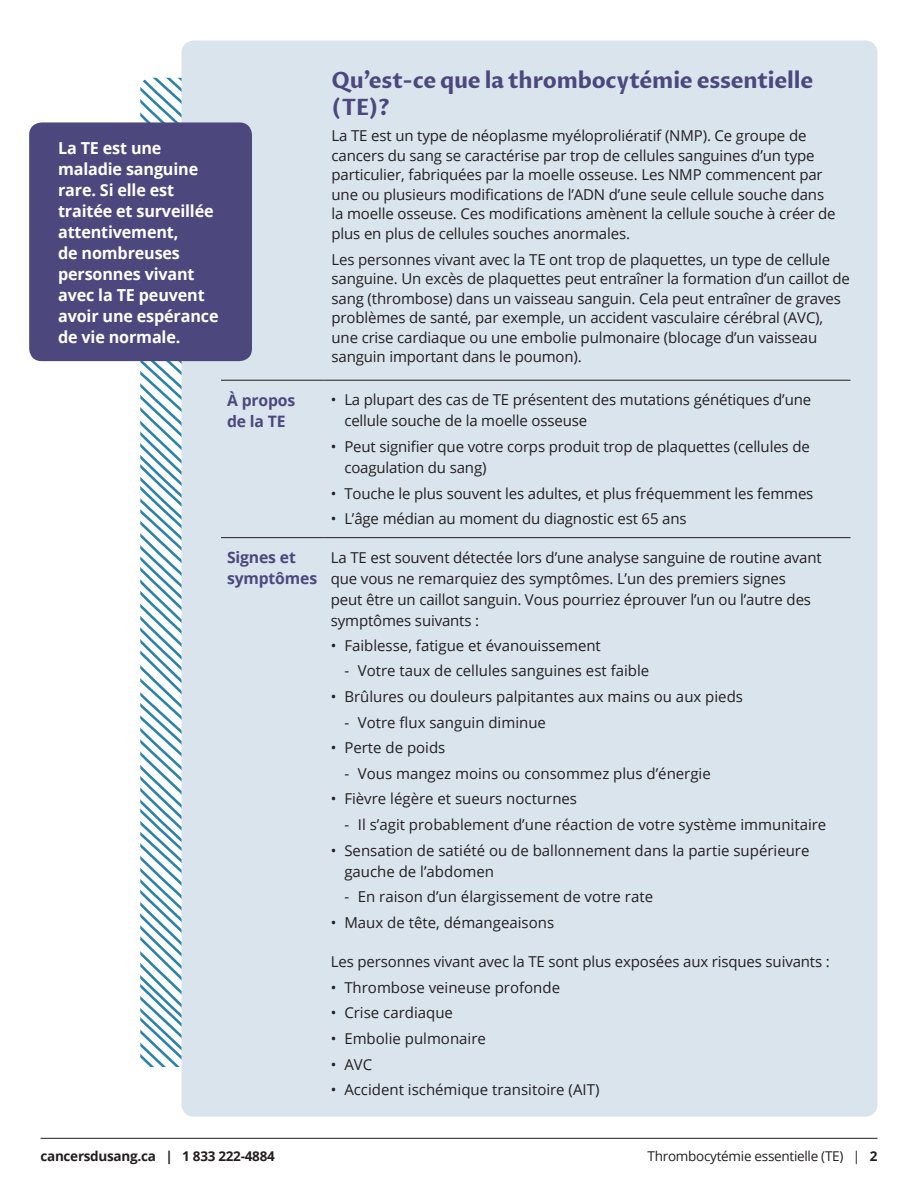
<style>
.page{position:relative;width:918px;height:1188px;background:#fff}
.page>*{position:absolute;margin:0;border:0;box-sizing:border-box;transform-origin:0 0}
.t1{font:700 22.5px/27px "Proza Libre";letter-spacing:-.01em;color:#4c487e;scale:.96 1}
.t2{font:700 16.5px/21px "Open Sans";letter-spacing:-.01em;color:#fff}
.t3{font:700 15.75px/21px "Open Sans";letter-spacing:-.01em;color:#4c487e}
.t4{font:15px/19.5px "Open Sans";letter-spacing:-.01em;color:#231f20}
.t5{font:13.5px "Open Sans";letter-spacing:-.02em;color:#231f20}
.t6{font:700 13.5px "Open Sans";letter-spacing:-.02em;color:#231f20}
.s1{font-weight:700}
</style>
<div class="page">
<hr style="left:40px;top:1138px;width:838px;height:1px;background:#231f20">
<svg style="left:140px;top:78px;width:41px;height:989px"></svg>
<div style="left:181px;top:40px;width:696px;height:1077px;background:#dae4ed;border-radius:12px"></div>
<hr style="left:221px;top:380px;width:104px;height:1px;background:#231f20">
<hr style="left:325px;top:380px;width:526px;height:1px;background:#231f20">
<hr style="left:221px;top:537px;width:104px;height:1px;background:#231f20">
<hr style="left:325px;top:537px;width:526px;height:1px;background:#231f20">
<div style="left:29px;top:122px;width:223px;height:239px;background:#4c487e;border-radius:12px"></div>
<p class="t2" style="left:58px;top:137px;width:162px">La TE est une maladie sanguine rare. Si elle est traitée et surveillée attentivement,<br>de nombreuses personnes vivant avec la TE peuvent avoir une espérance de vie normale.</p>
<h1 class="t1" style="left:332px;top:67px;width:503px">Qu’est-ce que la thrombocytémie essentielle (TE)?</h1>
<p class="t4" style="left:332px;top:126px;width:506px">La TE est un type de néoplasme myéloproliératif (NMP). Ce groupe de cancers du sang se caractérise par trop de cellules sanguines d’un type particulier, fabriquées par la moelle osseuse. Les NMP commencent par une ou plusieurs modifications de l’ADN d’une seule cellule souche dans la moelle osseuse. Ces modifications amènent la cellule souche à créer de plus en plus de cellules souches anormales.</p>
<p class="t4" style="left:332px;top:249px;width:520px">Les personnes vivant avec la TE ont trop de plaquettes, un type de cellule sanguine. Un excès de plaquettes peut entraîner la formation d’un caillot de sang (thrombose) dans un vaisseau sanguin. Cela peut entraîner de graves problèmes de santé, par exemple, un accident vasculaire cérébral (AVC), une crise cardiaque ou une embolie pulmonaire (blocage d’un vaisseau sanguin important dans le poumon).</p>
<p class="t3" style="left:227px;top:389px;width:70px">À propos de la TE</p>
<p class="t4" style="left:344px;top:389px;width:468px;line-height:21px;text-indent:-14px">• La plupart des cas de TE présentent des mutations génétiques d’une cellule souche de la moelle osseuse</p>
<p class="t4" style="left:344px;top:436px;width:467px;line-height:21px;text-indent:-14px">• Peut signifier que votre corps produit trop de plaquettes (cellules de coagulation du sang)</p>
<p class="t4" style="left:331px;top:483px;width:484px">• Touche le plus souvent les adultes, et plus fréquemment les femmes</p>
<p class="t4" style="left:331px;top:509px;width:357px">• L’âge médian au moment du diagnostic est 65 ans</p>
<p class="t3" style="left:227px;top:547px;width:92px">Signes et symptômes</p>
<p class="t4" style="left:331px;top:546px;width:492px;line-height:21px">La TE est souvent détectée lors d’une analyse sanguine de routine avant que vous ne remarquiez des symptômes. L’un des premiers signes<br>peut être un caillot sanguin. Vous pourriez éprouver l’un ou l’autre des symptômes suivants :</p>
<p class="t4" style="left:331px;top:635px;width:272px">• Faiblesse, fatigue et évanouissement</p>
<p class="t4" style="left:344px;top:661px;width:306px">- Votre taux de cellules sanguines est faible</p>
<p class="t4" style="left:331px;top:686px;width:414px">• Brûlures ou douleurs palpitantes aux mains ou aux pieds</p>
<p class="t4" style="left:344px;top:712px;width:203px">- Votre flux sanguin diminue</p>
<p class="t4" style="left:331px;top:738px;width:116px">• Perte de poids</p>
<p class="t4" style="left:344px;top:763px;width:368px">- Vous mangez moins ou consommez plus d’énergie</p>
<p class="t4" style="left:331px;top:789px;width:248px">• Fièvre légère et sueurs nocturnes</p>
<p class="t4" style="left:344px;top:815px;width:484px">- Il s’agit probablement d’une réaction de votre système immunitaire</p>
<p class="t4" style="left:344px;top:839px;width:467px;line-height:21px;text-indent:-14px">• Sensation de satiété ou de ballonnement dans la partie supérieure gauche de l’abdomen</p>
<p class="t4" style="left:344px;top:887px;width:310px">- En raison d’un élargissement de votre rate</p>
<p class="t4" style="left:331px;top:913px;width:225px">• Maux de tête, démangeaisons</p>
<p class="t4" style="left:331px;top:951px;width:501px">Les personnes vivant avec la TE sont plus exposées aux risques suivants :</p>
<p class="t4" style="left:331px;top:977px;width:231px">• Thrombose veineuse profonde</p>
<p class="t4" style="left:331px;top:1003px;width:124px">• Crise cardiaque</p>
<p class="t4" style="left:331px;top:1028px;width:157px">• Embolie pulmonaire</p>
<p class="t4" style="left:331px;top:1054px;width:43px">• AVC</p>
<p class="t4" style="left:331px;top:1080px;width:270px">• Accident ischémique transitoire (AIT)</p>
<p class="t6" style="left:40px;top:1147px;width:236px">cancersdusang.ca | 1 833 222-4884</p>
<p class="t5" style="left:648px;top:1147px;width:231px">Thrombocytémie essentielle (TE) | <span class="s1">2</span></p>
</div>
